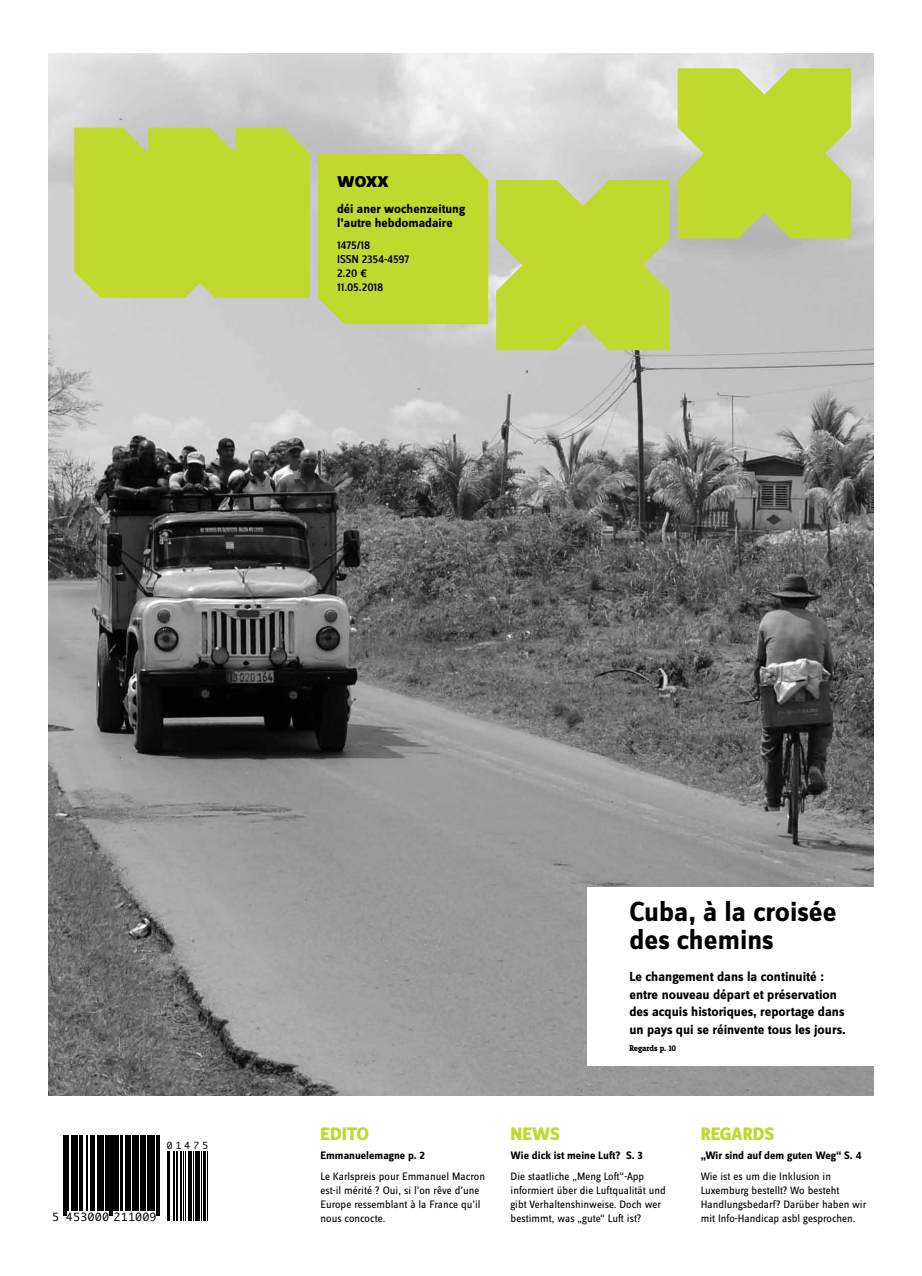
<style>
.page{position:relative;width:922px;height:1276px;background:#fff}
.page>*{position:absolute;margin:0;border:0;box-sizing:border-box;transform-origin:0 0}
.t1{font:700 28.75px/28.8px "Zine Sans Dis";color:#000}
.t2{font:700 23.12px "Zine Sans Dis";color:#000}
.t3{font:800 18.75px "Zine Sans Dis";letter-spacing:-.01em;color:#c1d82f}
.t4{font:700 13.75px/17.5px "Zine Sans Dis";color:#000}
.t5{font:700 13.12px/14.4px "Zine Sans Dis";color:#000}
.t6{font:500 11.88px/13.8px "Zine Sans Dis";letter-spacing:-.01em;color:#000}
.t7{font:11.25px/13.8px "Zine Sans Dis";color:#000}
.t8{font:700 11.25px "Zine Sans Dis";color:#000}
.t9{font:10.88px "Monaco";letter-spacing:.065em;color:#000}
.t10{font:9.38px "Monaco";letter-spacing:.35em;color:#000}
.t11{font:700 8.75px "Zine Slab Dis";letter-spacing:-.01em;color:#000}
</style>
<div class="page">
<img style="left:49px;top:53px;width:823px;height:1042px">
<svg style="left:63px;top:1135px;width:97px;height:81px;fill:#000"></svg>
<hr style="left:63px;top:1135px;width:1px;height:80px;background:#000">
<hr style="left:65px;top:1135px;width:1px;height:80px;background:#000">
<hr style="left:67px;top:1135px;width:1px;height:75px;background:#000">
<hr style="left:71px;top:1135px;width:2px;height:75px;background:#000">
<hr style="left:74px;top:1135px;width:3px;height:75px;background:#000">
<hr style="left:79px;top:1135px;width:1px;height:75px;background:#000">
<hr style="left:81px;top:1135px;width:1px;height:75px;background:#000">
<hr style="left:86px;top:1135px;width:1px;height:75px;background:#000">
<hr style="left:91px;top:1135px;width:2px;height:75px;background:#000">
<hr style="left:94px;top:1135px;width:1px;height:75px;background:#000">
<hr style="left:98px;top:1135px;width:2px;height:75px;background:#000">
<hr style="left:101px;top:1135px;width:1px;height:75px;background:#000">
<hr style="left:103px;top:1135px;width:1px;height:75px;background:#000">
<hr style="left:106px;top:1135px;width:3px;height:75px;background:#000">
<hr style="left:110px;top:1135px;width:1px;height:80px;background:#000">
<hr style="left:112px;top:1135px;width:1px;height:80px;background:#000">
<hr style="left:114px;top:1135px;width:2px;height:75px;background:#000">
<hr style="left:117px;top:1135px;width:2px;height:75px;background:#000">
<hr style="left:121px;top:1135px;width:2px;height:75px;background:#000">
<hr style="left:125px;top:1135px;width:2px;height:75px;background:#000">
<hr style="left:128px;top:1135px;width:2px;height:75px;background:#000">
<hr style="left:132px;top:1135px;width:2px;height:75px;background:#000">
<hr style="left:135px;top:1135px;width:3px;height:75px;background:#000">
<hr style="left:140px;top:1135px;width:1px;height:75px;background:#000">
<hr style="left:142px;top:1135px;width:3px;height:75px;background:#000">
<hr style="left:147px;top:1135px;width:1px;height:75px;background:#000">
<hr style="left:149px;top:1135px;width:3px;height:75px;background:#000">
<hr style="left:153px;top:1135px;width:1px;height:75px;background:#000">
<hr style="left:156px;top:1135px;width:1px;height:80px;background:#000">
<hr style="left:158px;top:1135px;width:1px;height:80px;background:#000">
<hr style="left:167px;top:1151px;width:1px;height:70px;background:#000">
<hr style="left:168px;top:1151px;width:2px;height:70px;background:#000">
<hr style="left:173px;top:1151px;width:2px;height:70px;background:#000">
<hr style="left:175px;top:1151px;width:1px;height:70px;background:#000">
<hr style="left:177px;top:1151px;width:1px;height:70px;background:#000">
<hr style="left:180px;top:1151px;width:2px;height:70px;background:#000">
<hr style="left:183px;top:1151px;width:1px;height:70px;background:#000">
<hr style="left:185px;top:1151px;width:1px;height:70px;background:#000">
<hr style="left:188px;top:1151px;width:2px;height:70px;background:#000">
<hr style="left:191px;top:1151px;width:1px;height:70px;background:#000">
<hr style="left:193px;top:1151px;width:1px;height:70px;background:#000">
<hr style="left:195px;top:1151px;width:2px;height:70px;background:#000">
<hr style="left:198px;top:1151px;width:2px;height:70px;background:#000">
<hr style="left:201px;top:1151px;width:1px;height:70px;background:#000">
<hr style="left:203px;top:1151px;width:2px;height:70px;background:#000">
<hr style="left:207px;top:1151px;width:1px;height:70px;background:#000">
<svg style="left:496px;top:180px;width:173px;height:170px;background:#c1d63d"></svg>
<svg style="left:677px;top:68px;width:173px;height:170px;background:#c2d73e"></svg>
<div style="left:318px;top:154px;width:170px;height:170px;background:#c1d82f"></div>
<div style="left:74px;top:128px;width:236px;height:170px;background:#c1d82f"></div>
<div style="left:587px;top:887px;width:290px;height:178px;background:#fff"></div>
<h2 class="t2" style="left:337px;top:168px;width:53px">woxx</h2>
<p class="t5" style="left:337px;top:202px;width:130px">déi aner wochenzeitung l’autre hebdomadaire</p>
<p class="t6" style="left:337px;top:239px;width:74px">1475/18<br>ISSN 2354-4597<br>2.20 €<br>11.05.2018</p>
<h1 class="t1" style="left:629px;top:898px;width:209px">Cuba, à la croisée des chemins</h1>
<p class="t4" style="left:629px;top:968px;width:218px">Le changement dans la continuité : entre nouveau départ et préservation des acquis historiques, reportage dans un pays qui se réinvente tous les jours.</p>
<p class="t11" style="left:629px;top:1043px;width:48px">Regards p. 10</p>
<h3 class="t3" style="left:320px;top:1123px;width:50px">EDITO</h3>
<h3 class="t3" style="left:510px;top:1123px;width:51px">NEWS</h3>
<h3 class="t3" style="left:700px;top:1123px;width:75px">REGARDS</h3>
<p class="t8" style="left:320px;top:1149px;width:106px">Emmanuelemagne p. 2</p>
<p class="t7" style="left:320px;top:1170px;width:166px">Le Karlspreis pour Emmanuel Macron est-il mérité ? Oui, si l’on rêve d’une<br>Europe ressemblant à la France qu’il nous concocte.</p>
<p class="t10" style="left:167px;top:1137px;width:43px">01475</p>
<p class="t8" style="left:700px;top:1149px;width:162px">„Wir sind auf dem guten Weg“ S. 4</p>
<p class="t7" style="left:700px;top:1170px;width:167px">Wie ist es um die Inklusion in<br>Luxemburg bestellt? Wo besteht<br>Handlungsbedarf? Darüber haben wir</p>
<p class="t8" style="left:510px;top:1149px;width:134px">Wie dick ist meine Luft? S. 3</p>
<p class="t7" style="left:510px;top:1170px;width:157px">Die staatliche „Meng Loft“-App informiert über die Luftqualität und gibt Verhaltenshinweise. Doch wer bestimmt, was „gute“ Luft ist?</p>
<p class="t9" style="left:52px;top:1207px;width:106px">5 453000 211009</p>
<p class="t7" style="left:700px;top:1211px;width:156px">mit Info-Handicap asbl gesprochen.</p>
</div>
